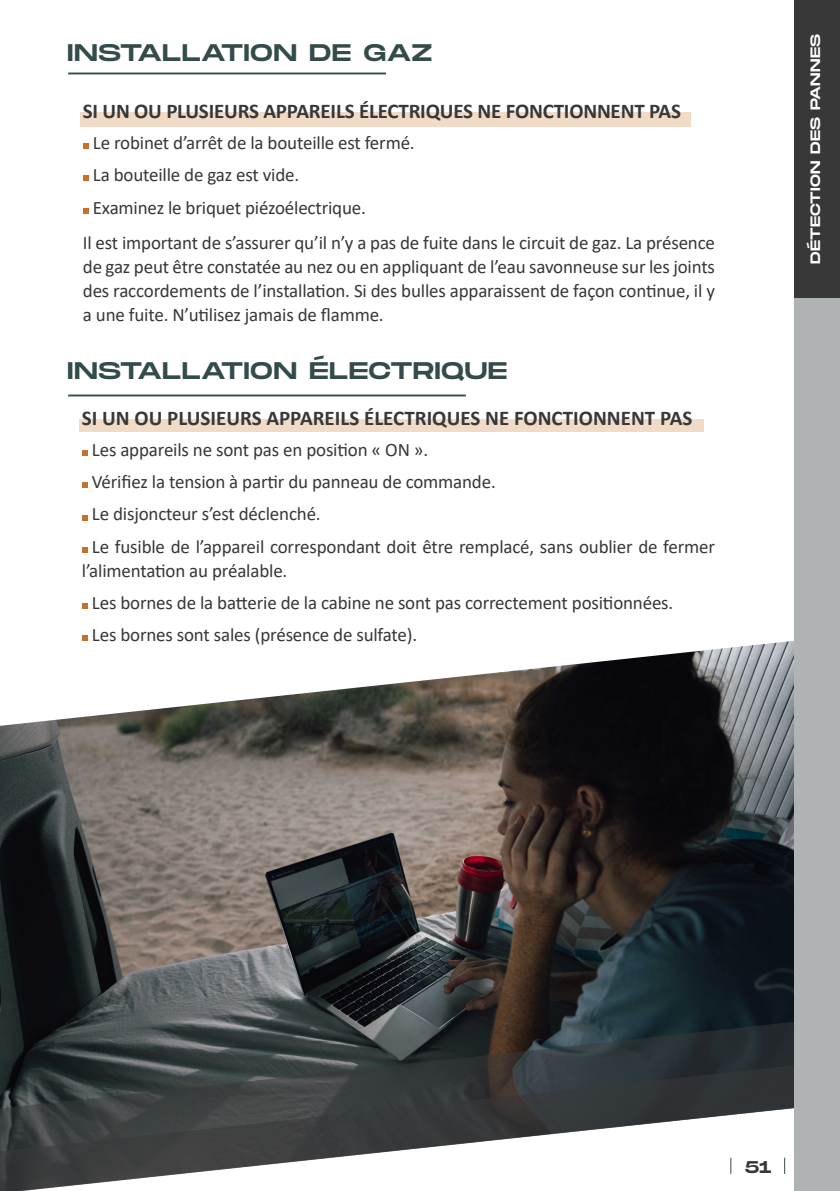
<style>
.page{position:relative;width:840px;height:1191px;background:#fff}
.page>*{position:absolute;margin:0;border:0;box-sizing:border-box;transform-origin:0 0}
.CUERPO{font:24px "Monument Extended";letter-spacing:.01em;color:#334c4b}
.CUERPO-2{font:700 21px "Calibri";letter-spacing:-.01em;color:#383839}
.CUERPO-3{font:19px/24px "Calibri";letter-spacing:-.01em;color:#383839;text-align:justify}
.t1{font:17px "Monument Extended";color:#383839}
.CUERPO-4{font:13.6px "Monument Extended";letter-spacing:.01em;color:#fff}
</style>
<div class="page">
<img style="left:0;top:640px;width:794px;height:213px">
<svg style="left:0;top:853px;width:794px;height:338px"></svg>
<svg style="left:0;top:855px;width:1px;height:336px"></svg>
<div style="left:79px;top:113px;width:611px;height:14px;background:#f1dbc7"></div>
<svg style="left:83px;top:143px;width:6px;height:6px"></svg>
<svg style="left:83px;top:175px;width:6px;height:6px"></svg>
<svg style="left:83px;top:208px;width:6px;height:5px"></svg>
<hr style="left:68px;top:73px;width:318px;height:1px;background:#334c4b">
<hr style="left:68px;top:394px;width:397px;height:2px;background:#334c4b">
<div style="left:79px;top:419px;width:624px;height:13px;background:#f1dbc7"></div>
<svg style="left:82px;top:450px;width:6px;height:6px"></svg>
<svg style="left:82px;top:482px;width:6px;height:6px"></svg>
<svg style="left:82px;top:515px;width:6px;height:5px"></svg>
<svg style="left:82px;top:547px;width:6px;height:6px"></svg>
<svg style="left:82px;top:603px;width:6px;height:6px"></svg>
<svg style="left:82px;top:635px;width:6px;height:6px"></svg>
<div style="left:794px;top:0;width:45px;height:1191px;background:#afb3b3"></div>
<div style="left:794px;top:0;width:45px;height:298px;background:#383839"></div>
<svg style="left:730px;top:1157px;width:1px;height:16px"></svg>
<svg style="left:783px;top:1157px;width:1px;height:16px"></svg>
<p class="CUERPO" style="left:67px;top:35px;width:366px">INSTALLATION DE GAZ</p>
<p class="CUERPO-2" style="left:83px;top:96px;width:599px">SI UN OU PLUSIEURS APPAREILS ÉLECTRIQUES NE FONCTIONNENT PAS</p>
<p class="CUERPO-3" style="left:93px;top:130px;width:323px">Le robinet d’arrêt de la bouteille est fermé.</p>
<p class="CUERPO-3" style="left:93px;top:162px;width:208px">La bouteille de gaz est vide.</p>
<p class="CUERPO-3" style="left:93px;top:195px;width:274px">Examinez le briquet piézoélectrique.</p>
<p class="CUERPO-3" style="left:83px;top:230px;width:633px">Il est important de s’assurer qu’il n’y a pas de fuite dans le circuit de gaz. La présence de gaz peut être constatée au nez ou en appliquant de l’eau savonneuse sur les joints des raccordements de l’installation. Si des bulles apparaissent de façon continue, il y a une fuite. N’utilisez jamais de flamme.</p>
<p class="CUERPO" style="left:67px;top:353px;width:441px">INSTALLATION ÉLECTRIQUE</p>
<p class="CUERPO-2" style="left:82px;top:403px;width:611px">SI UN OU PLUSIEURS APPAREILS ÉLECTRIQUES NE FONCTIONNENT PAS</p>
<p class="CUERPO-3" style="left:92px;top:437px;width:337px">Les appareils ne sont pas en position « ON ».</p>
<p class="CUERPO-3" style="left:92px;top:469px;width:405px">Vérifiez la tension à partir du panneau de commande.</p>
<p class="CUERPO-3" style="left:92px;top:502px;width:230px">Le disjoncteur s’est déclenché.</p>
<p class="CUERPO-3" style="left:82px;top:534px;width:634px;text-indent:10px">Le fusible de l’appareil correspondant doit être remplacé, sans oublier de fermer l’alimentation au préalable.</p>
<p class="CUERPO-3" style="left:92px;top:590px;width:582px">Les bornes de la batterie de la cabine ne sont pas correctement positionnées.</p>
<p class="CUERPO-3" style="left:92px;top:622px;width:326px">Les bornes sont sales (présence de sulfate).</p>
<p class="CUERPO-4" style="left:805px;top:264px;width:232px;rotate:-90deg">DÉTECTION DES PANNES</p>
<p class="t1" style="left:744px;top:1154px;width:29px">51</p>
</div>
